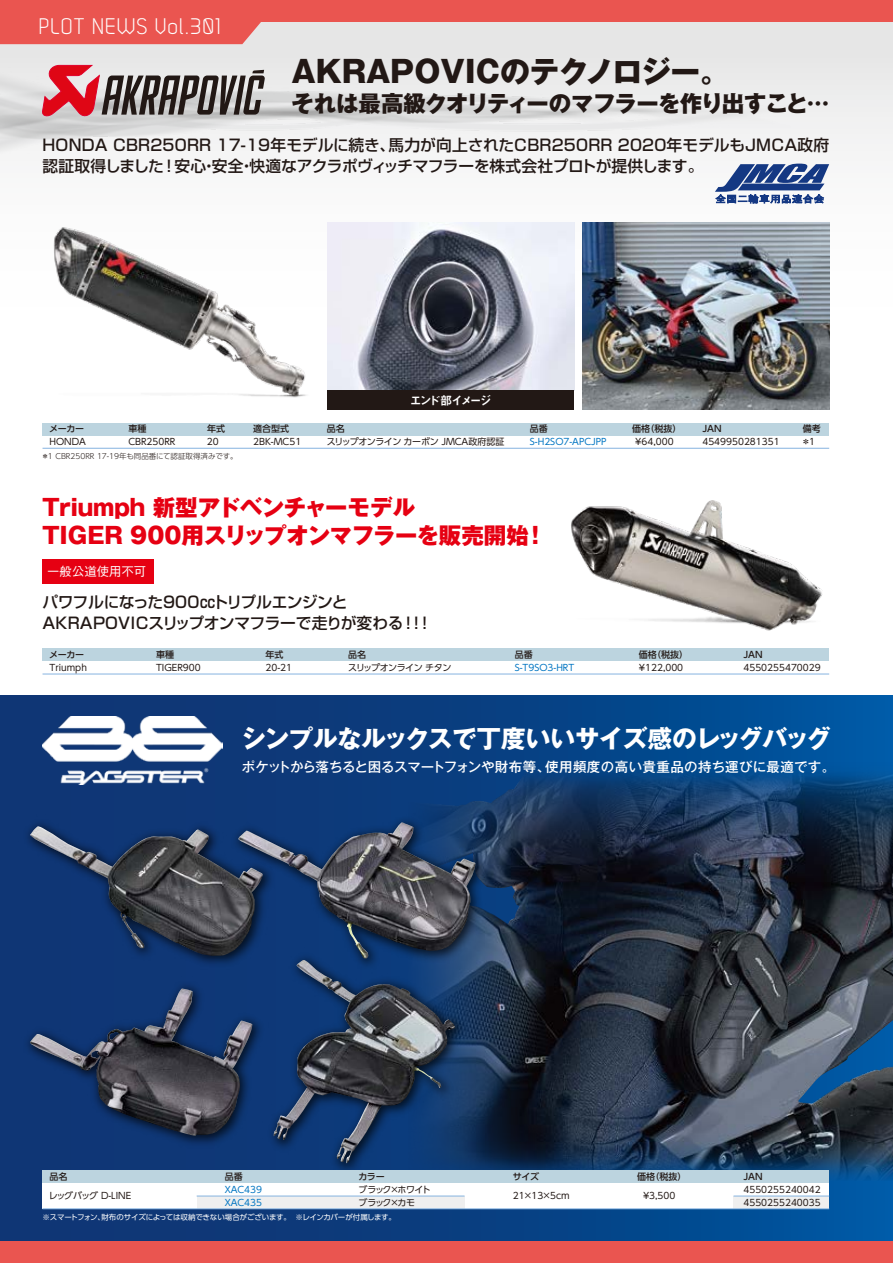
<style>
.page{position:relative;width:893px;height:1263px;background:#fff}
.page>*{position:absolute;margin:0;border:0;box-sizing:border-box;transform-origin:0 0}
.t1{font:800 30px "Gothic MB101 Pro";letter-spacing:-.005em;color:#221815}
.t2{font:700 24.75px "Gothic MB101 Pro";letter-spacing:-.03em;color:#fff}
.t3{font:800 22.5px/28.5px "Gothic MB101 Pro";color:#e60012}
.t4{font:800 22.5px "Gothic MB101 Pro";letter-spacing:-.035em;color:#221815}
.t5{font:22.5px "Dekar";letter-spacing:.05em;color:#fff}
.t6{font:500 15.75px/21px "Shin Go Pro";color:#221815}
.t7{font:500 15.75px/21px "Shin Go Pro";letter-spacing:-.02em;color:#221815}
.t8{font:500 13.5px "Gothic MB101 Pro";color:#fff}
.t9{font:500 12.3px "Gothic BBB Pro";color:#fff}
.t10{font:12px "Midashi Go Pro MB31";letter-spacing:-.175em;color:#fff}
.t11{font:9px/12.8px "UD Shin Go Pro";color:#221815}
.t12{font:500 9px "UD Shin Go Pro";color:#221815}
.t13{font:9px/12.8px "UD Shin Go Pro";color:#0075c2}
.t14{font:9px "UD Shin Go Pro";letter-spacing:-.035em;color:#221815}
.t15{font:9px/12.8px "UD Shin Go Pro";letter-spacing:-.11em;color:#221815}
.t16{font:9px "UD Shin Go Pro";letter-spacing:-.065em;color:#221815}
.t17{font:9px "UD Shin Go Pro";letter-spacing:-.06em;color:#221815}
.t18{font:7.5px "UD Shin Go Pro";letter-spacing:-.03em;color:#fff}
.t19{font:300 7.5px "UD Shin Go Pro";color:#221815}
</style>
<div class="page">
<div style="left:0;top:0;width:893px;height:695px;background:linear-gradient(to bottom,#ededed,#fff)"></div>
<img style="left:0;top:50px;width:839px;height:115px">
<svg style="left:0;top:695px;width:893px;height:547px;background:#0b4081"></svg>
<img style="left:408px;top:761px;width:485px;height:420px">
<div style="left:19px;top:815px;width:207px;height:156px;background:#0f3676"></div>
<img style="left:30px;top:829px;width:196px;height:127px">
<div style="left:18px;top:977px;width:244px;height:174px;background:#0f3676"></div>
<img style="left:30px;top:993px;width:223px;height:143px">
<img style="left:226px;top:811px;width:265px;height:163px">
<img style="left:238px;top:822px;width:238px;height:137px">
<img style="left:262px;top:948px;width:209px;height:222px">
<img style="left:274px;top:960px;width:94px;height:202px">
<div style="left:43px;top:1170px;width:786px;height:39px;background:#fff"></div>
<div style="left:43px;top:1170px;width:786px;height:13px;background:#bcd4df"></div>
<div style="left:197px;top:1196px;width:268px;height:13px;background:#efefef"></div>
<hr style="left:197px;top:1196px;width:268px;height:1px;background:#86b3e0">
<div style="left:733px;top:1196px;width:96px;height:13px;background:#efefef"></div>
<hr style="left:733px;top:1196px;width:96px;height:1px;background:#86b3e0">
<hr style="left:43px;top:1208px;width:786px;height:1px;background:#86b3e0">
<img style="left:9px;top:141px;width:346px;height:347px">
<img style="left:568px;top:495px;width:254px;height:139px">
<div style="left:43px;top:648px;width:786px;height:26px;background:#fff"></div>
<div style="left:43px;top:648px;width:786px;height:13px;background:#bcd4df"></div>
<hr style="left:43px;top:674px;width:786px;height:1px;background:#86b3e0">
<div style="left:43px;top:423px;width:786px;height:25px;background:#fff"></div>
<div style="left:43px;top:423px;width:786px;height:12px;background:#bcd4df"></div>
<img style="left:583px;top:223px;width:246px;height:187px">
<img style="left:327px;top:223px;width:247px;height:168px">
<hr style="left:43px;top:448px;width:786px;height:1px;background:#86b3e0">
<svg style="left:42px;top:65px;width:223px;height:54px;background:#a58385"></svg>
<svg style="left:715px;top:164px;width:114px;height:40px"></svg>
<img style="left:43px;top:716px;width:179px;height:68px">
<div style="left:43px;top:559px;width:111px;height:24px;background:#e60012"></div>
<div style="left:327px;top:391px;width:247px;height:19px;background:#221815"></div>
<div style="left:0;top:0;width:893px;height:21px;background:#ea5550"></div>
<svg style="left:0;top:21px;width:280px;height:23px;background:#e9625e"></svg>
<div style="left:0;top:1242px;width:893px;height:21px;background:#ea5550"></div>
<h3 class="t5" style="left:39px;top:15px;width:183px">PLOT NEWS Vol.301</h3>
<h1 class="t1" style="left:291px;top:46px;width:440px">AKRAPOVICのテクノロジー。</h1>
<h3 class="t4" style="left:291px;top:84px;width:539px">それは最高級クオリティーのマフラーを作り出すこと…</h3>
<h3 class="t6" style="left:43px;top:133px;width:788px">HONDA CBR250RR 17-19年モデルに続き、馬力が向上されたCBR250RR 2020年モデルもJMCA政府認証取得しました！安心・安全・快適なアクラポヴィッチマフラーを株式会社プロトが提供します。</h3>
<h3 class="t10" style="left:410px;top:391px;width:83px">エンド部イメージ</h3>
<p class="t12" style="left:327px;top:422px;width:19px">品名</p>
<p class="t12" style="left:49px;top:422px;width:36px">メーカー</p>
<p class="t12" style="left:530px;top:422px;width:19px">品番</p>
<p class="t12" style="left:632px;top:422px;width:51px">価格（税抜）</p>
<p class="t12" style="left:803px;top:422px;width:19px">備考</p>
<p class="t12" style="left:207px;top:422px;width:19px">年式</p>
<p class="t12" style="left:253px;top:422px;width:37px">適合型式</p>
<p class="t12" style="left:129px;top:422px;width:19px">車種</p>
<p class="t12" style="left:702px;top:422px;width:21px">JAN</p>
<p class="t14" style="left:327px;top:434px;width:179px">スリップオンライン カーボン JMCA政府認証</p>
<p class="t11" style="left:50px;top:435px;width:38px">HONDA</p>
<p class="t11" style="left:128px;top:435px;width:48px">CBR250RR</p>
<p class="t13" style="left:530px;top:435px;width:78px">S-H2SO7-APCJPP</p>
<p class="t11" style="left:634px;top:435px;width:41px">￥64,000</p>
<p class="t11" style="left:207px;top:435px;width:13px">20</p>
<p class="t11" style="left:253px;top:435px;width:50px">2BK-MC51</p>
<p class="t19" style="left:41px;top:450px;width:198px">＊1 CBR250RR 17-19年も同品番にて認証取得済みです。</p>
<h3 class="t3" style="left:42px;top:490px;width:506px">Triumph 新型アドベンチャーモデル<br>TIGER 900用スリップオンマフラーを販売開始！</h3>
<h3 class="t9" style="left:47px;top:561px;width:100px">一般公道使用不可</h3>
<h3 class="t7" style="left:42px;top:589px;width:392px">パワフルになった900㏄トリプルエンジンと<br>AKRAPOVICスリップオンマフラーで走りが変わる！！！</h3>
<p class="t11" style="left:702px;top:435px;width:79px">4549950281351</p>
<p class="t12" style="left:348px;top:647px;width:19px">品名</p>
<p class="t12" style="left:49px;top:647px;width:36px">メーカー</p>
<p class="t12" style="left:515px;top:647px;width:19px">品番</p>
<p class="t12" style="left:639px;top:647px;width:51px">価格（税抜）</p>
<p class="t12" style="left:743px;top:647px;width:21px">JAN</p>
<p class="t12" style="left:266px;top:647px;width:19px">年式</p>
<p class="t12" style="left:156px;top:647px;width:19px">車種</p>
<p class="t11" style="left:801px;top:435px;width:15px">＊1</p>
<p class="t17" style="left:348px;top:660px;width:105px">スリップオンライン チタン</p>
<p class="t11" style="left:50px;top:661px;width:39px">Triumph</p>
<p class="t11" style="left:156px;top:661px;width:46px">TIGER900</p>
<p class="t13" style="left:515px;top:661px;width:61px">S-T9SO3-HRT</p>
<p class="t11" style="left:638px;top:661px;width:47px">￥122,000</p>
<p class="t11" style="left:266px;top:661px;width:28px">20-21</p>
<p class="t11" style="left:743px;top:661px;width:79px">4550255470029</p>
<h2 class="t2" style="left:241px;top:718px;width:591px">シンプルなルックスで丁度いいサイズ感のレッグバッグ</h2>
<h3 class="t8" style="left:242px;top:755px;width:595px">ポケットから落ちると困るスマートフォンや財布等、使用頻度の高い貴重品の持ち運びに最適です。</h3>
<p class="t12" style="left:50px;top:1169px;width:19px">品名</p>
<p class="t12" style="left:225px;top:1169px;width:19px">品番</p>
<p class="t12" style="left:358px;top:1169px;width:28px">カラー</p>
<p class="t12" style="left:513px;top:1169px;width:28px">サイズ</p>
<p class="t12" style="left:637px;top:1169px;width:51px">価格（税抜）</p>
<p class="t12" style="left:743px;top:1169px;width:21px">JAN</p>
<p class="t15" style="left:359px;top:1183px;width:74px">ブラック×ホワイトブラック×カモ</p>
<p class="t11" style="left:743px;top:1183px;width:79px">4550255240042<br>4550255240035</p>
<p class="t13" style="left:225px;top:1183px;width:39px">XAC439<br>XAC435</p>
<p class="t11" style="left:513px;top:1189px;width:58px">21×13×5cm</p>
<p class="t11" style="left:642px;top:1189px;width:35px">￥3,500</p>
<p class="t16" style="left:49px;top:1188px;width:84px">レッグバッグ D-LINE</p>
<p class="t18" style="left:43px;top:1211px;width:355px">※スマートフォン、財布のサイズによっては収納できない場合がございます。　※レインカバーが付属します。</p>
</div>
